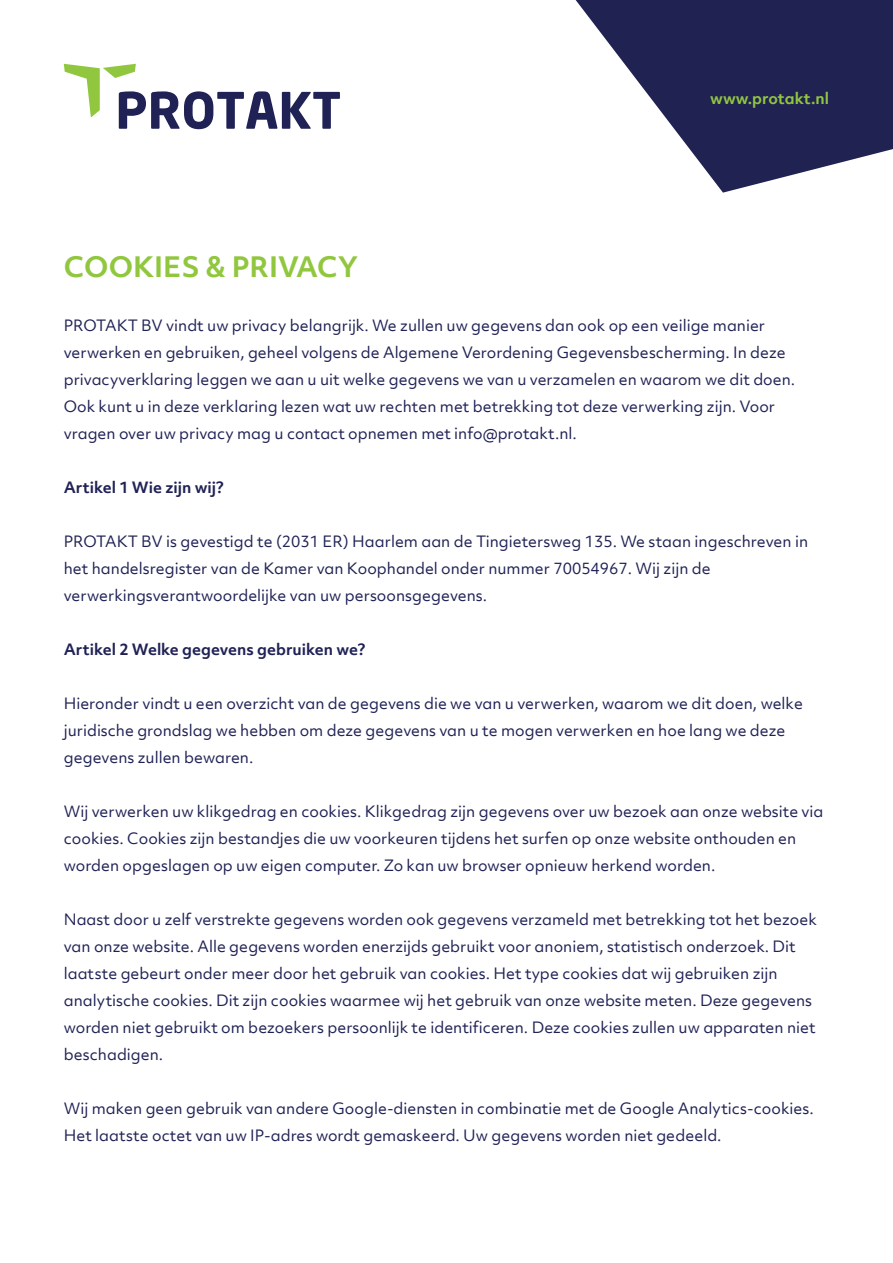
<style>
.page{position:relative;width:893px;height:1263px;background:#fff}
.page>*{position:absolute;margin:0;border:0;box-sizing:border-box;transform-origin:0 0}
.t1{font:700 27px "Objektiv Mk 2";color:#91c73e}
.t2{font:15px/27px "Objektiv Mk 2";color:#202255}
.t3{font:700 15px "Objektiv Mk 2";color:#202255}
.t4{font:700 15px "Objektiv Mk 2";color:#91c73e}
</style>
<div class="page">
<svg style="left:64px;top:64px;width:276px;height:65px"></svg>
<svg style="left:575px;top:0;width:318px;height:193px;fill:#202252"></svg>
<h1 class="t1" style="left:64px;top:248px;width:296px">COOKIES &amp; PRIVACY</h1>
<p class="t4" style="left:710px;top:88px;width:121px">www.protakt.nl</p>
<p class="t2" style="left:64px;top:312px;width:733px">PROTAKT BV vindt uw privacy belangrijk. We zullen uw gegevens dan ook op een veilige manier verwerken en gebruiken, geheel volgens de Algemene Verordening Gegevensbescherming. In deze privacyverklaring leggen we aan u uit welke gegevens we van u verzamelen en waarom we dit doen.<br>Ook kunt u in deze verklaring lezen wat uw rechten met betrekking tot deze verwerking zijn. Voor vragen over uw privacy mag u contact opnemen met info@protakt.nl.</p>
<p class="t3" style="left:64px;top:477px;width:162px">Artikel 1 Wie zijn wij?</p>
<p class="t2" style="left:64px;top:528px;width:746px">PROTAKT BV is gevestigd te (2031 ER) Haarlem aan de Tingietersweg 135. We staan ingeschreven in het handelsregister van de Kamer van Koophandel onder nummer 70054967. Wij zijn de verwerkingsverantwoordelijke van uw persoonsgegevens.</p>
<p class="t3" style="left:64px;top:639px;width:303px">Artikel 2 Welke gegevens gebruiken we?</p>
<p class="t2" style="left:64px;top:690px;width:741px">Hieronder vindt u een overzicht van de gegevens die we van u verwerken, waarom we dit doen, welke juridische grondslag we hebben om deze gegevens van u te mogen verwerken en hoe lang we deze gegevens zullen bewaren.</p>
<p class="t2" style="left:64px;top:798px;width:761px">Wij verwerken uw klikgedrag en cookies. Klikgedrag zijn gegevens over uw bezoek aan onze website via cookies. Cookies zijn bestandjes die uw voorkeuren tijdens het surfen op onze website onthouden en worden opgeslagen op uw eigen computer. Zo kan uw browser opnieuw herkend worden.</p>
<p class="t2" style="left:64px;top:906px;width:754px">Naast door u zelf verstrekte gegevens worden ook gegevens verzameld met betrekking tot het bezoek van onze website. Alle gegevens worden enerzijds gebruikt voor anoniem, statistisch onderzoek. Dit laatste gebeurt onder meer door het gebruik van cookies. Het type cookies dat wij gebruiken zijn analytische cookies. Dit zijn cookies waarmee wij het gebruik van onze website meten. Deze gegevens worden niet gebruikt om bezoekers persoonlijk te identificeren. Deze cookies zullen uw apparaten niet beschadigen.</p>
<p class="t2" style="left:64px;top:1095px;width:752px">Wij maken geen gebruik van andere Google-diensten in combinatie met de Google Analytics-cookies.<br>Het laatste octet van uw IP-adres wordt gemaskeerd. Uw gegevens worden niet gedeeld.</p>
</div>
